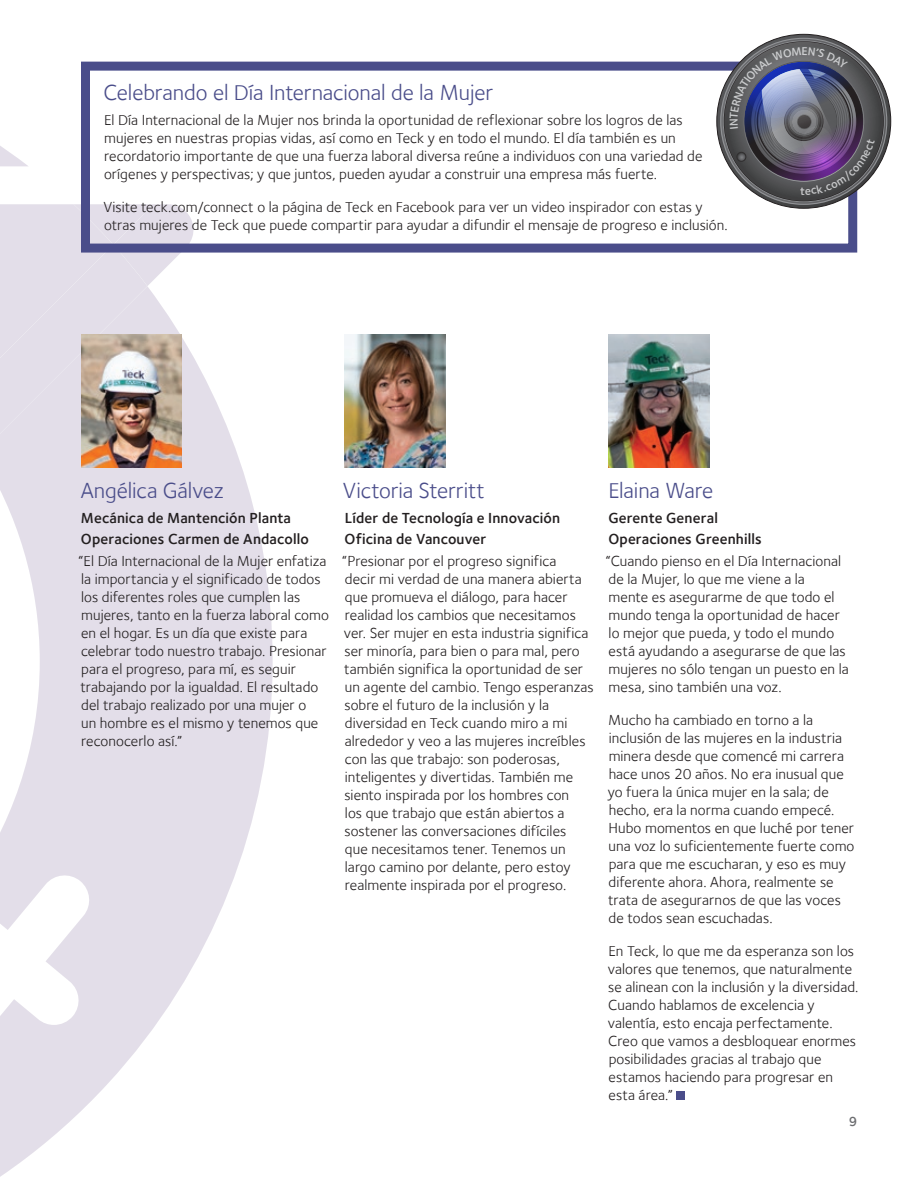
<style>
.page{position:relative;width:918px;height:1188px;background:#fff}
.page>*{position:absolute;margin:0;border:0;box-sizing:border-box;transform-origin:0 0}
.t1{font:22.5px "Foundry Sterling";letter-spacing:-.005em;color:#4a4d8a}
.t2{font:15px/18px "Foundry Sterling";letter-spacing:.005em;color:#231f20}
.t3{font:600 15px/21.3px "Foundry Sterling";letter-spacing:.01em;color:#231f20}
.t4{font:600 13.5px "Foundry Sterling";color:#6c6d70}
</style>
<div class="page">
<svg style="left:0;top:358px;width:273px;height:819px"></svg>
<svg style="left:0;top:61px;width:194px;height:1038px"></svg>
<img style="left:81px;top:334px;width:101px;height:134px">
<img style="left:345px;top:334px;width:101px;height:134px">
<img style="left:609px;top:334px;width:100px;height:134px">
<div style="left:676px;top:1091px;width:9px;height:9px;background:#4a4d8a"></div>
<div style="left:81px;top:62px;width:776px;height:191px;border:9px solid #4a4d8a"></div>
<svg style="left:717px;top:34px;width:174px;height:174px"></svg>
<h1 class="t1" style="left:103px;top:80px;width:391px">Celebrando el Día Internacional de la Mujer</h1>
<p class="t2" style="left:104px;top:111px;width:600px">El Día Internacional de la Mujer nos brinda la oportunidad de reflexionar sobre los logros de las mujeres en nuestras propias vidas, así como en Teck y en todo el mundo. El día también es un recordatorio importante de que una fuerza laboral diversa reúne a individuos con una variedad de orígenes y perspectivas; y que juntos, pueden ayudar a construir una empresa más fuerte.</p>
<p class="t2" style="left:103px;top:198px;width:626px">Visite teck.com/connect o la página de Teck en Facebook para ver un video inspirador con estas y otras mujeres de Teck que puede compartir para ayudar a difundir el mensaje de progreso e inclusión.</p>
<h1 class="t1" style="left:81px;top:478px;width:145px">Angélica Gálvez</h1>
<p class="t3" style="left:81px;top:507px;width:230px">Mecánica de Mantención Planta<br>Operaciones Carmen de Andacollo</p>
<p class="t2" style="left:78px;top:552px;width:252px">“El Día Internacional de la Mujer enfatiza la importancia y el significado de todos los diferentes roles que cumplen las mujeres, tanto en la fuerza laboral como en el hogar. Es un día que existe para celebrar todo nuestro trabajo. Presionar para el progreso, para mí, es seguir trabajando por la igualdad. El resultado del trabajo realizado por una mujer o<br>un hombre es el mismo y tenemos que reconocerlo así.”</p>
<h1 class="t1" style="left:343px;top:478px;width:144px">Victoria Sterritt</h1>
<p class="t3" style="left:345px;top:507px;width:217px">Líder de Tecnología e Innovación<br>Oficina de Vancouver</p>
<p class="t2" style="left:342px;top:552px;width:253px">“Presionar por el progreso significa<br>decir mi verdad de una manera abierta que promueva el diálogo, para hacer realidad los cambios que necesitamos ver. Ser mujer en esta industria significa ser minoría, para bien o para mal, pero también significa la oportunidad de ser un agente del cambio. Tengo esperanzas sobre el futuro de la inclusión y la diversidad en Teck cuando miro a mi alrededor y veo a las mujeres increíbles con las que trabajo: son poderosas, inteligentes y divertidas. También me siento inspirada por los hombres con<br>los que trabajo que están abiertos a sostener las conversaciones difíciles<br>que necesitamos tener. Tenemos un largo camino por delante, pero estoy realmente inspirada por el progreso.</p>
<h1 class="t1" style="left:608px;top:478px;width:106px">Elaina Ware</h1>
<p class="t3" style="left:608px;top:507px;width:155px">Gerente General<br>Operaciones Greenhills</p>
<p class="t2" style="left:606px;top:552px;width:244px">“Cuando pienso en el Día Internacional de la Mujer, lo que me viene a la<br>mente es asegurarme de que todo el mundo tenga la oportunidad de hacer lo mejor que pueda, y todo el mundo está ayudando a asegurarse de que las mujeres no sólo tengan un puesto en la mesa, sino también una voz.</p>
<p class="t2" style="left:608px;top:711px;width:248px">Mucho ha cambiado en torno a la inclusión de las mujeres en la industria minera desde que comencé mi carrera hace unos 20 años. No era inusual que yo fuera la única mujer en la sala; de hecho, era la norma cuando empecé.<br>Hubo momentos en que luché por tener una voz lo suficientemente fuerte como para que me escucharan, y eso es muy diferente ahora. Ahora, realmente se trata de asegurarnos de que las voces de todos sean escuchadas.</p>
<p class="t2" style="left:608px;top:942px;width:252px">En Teck, lo que me da esperanza son los valores que tenemos, que naturalmente se alinean con la inclusión y la diversidad.<br>Cuando hablamos de excelencia y valentía, esto encaja perfectamente.<br>Creo que vamos a desbloquear enormes posibilidades gracias al trabajo que estamos haciendo para progresar en esta área.”</p>
<p class="t4" style="left:849px;top:1113px;width:10px">9</p>
</div>
